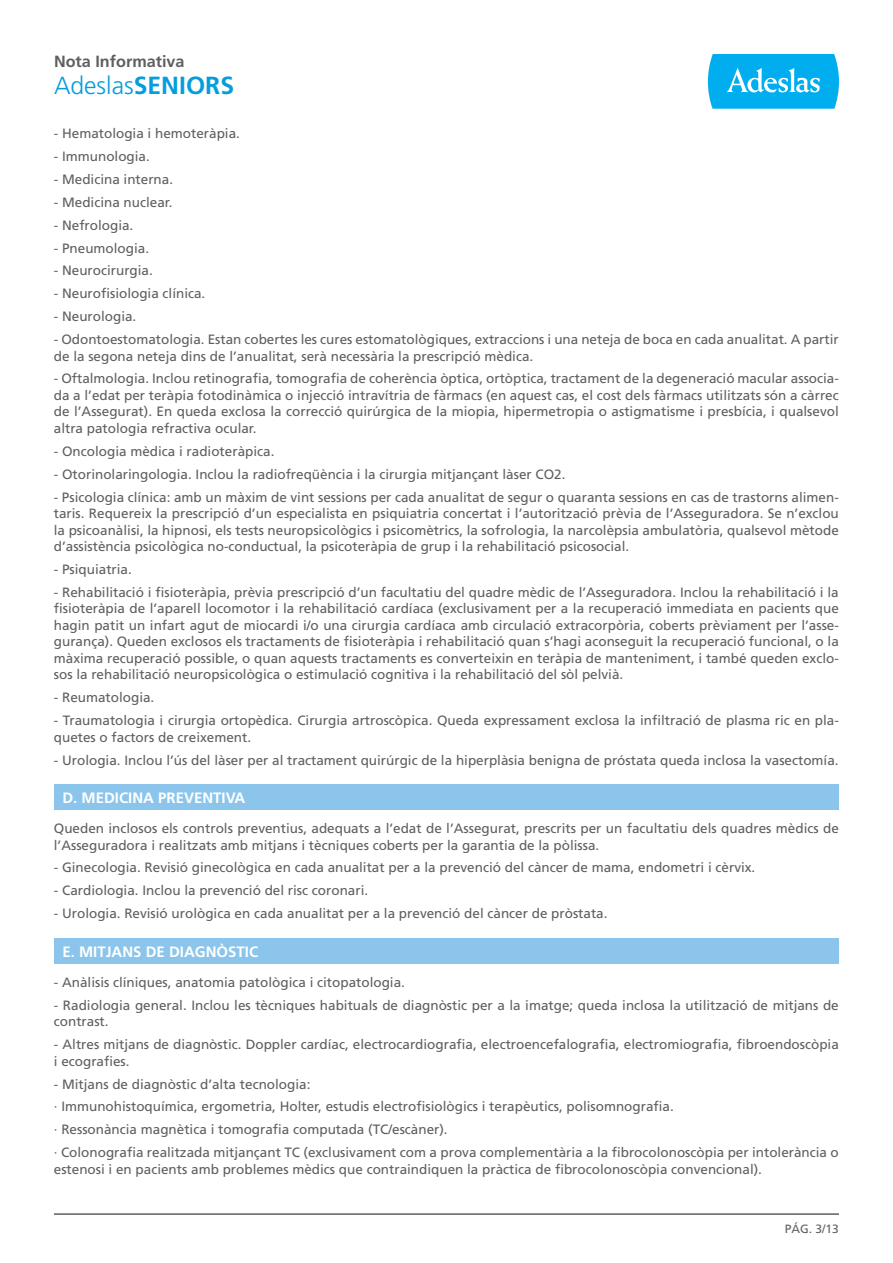
<style>
.page{position:relative;width:893px;height:1263px;background:#fff}
.page>*{position:absolute;margin:0;border:0;box-sizing:border-box;transform-origin:0 0}
.t1{font:300 24.75px "Frutiger";color:#069ddc}
.t2{font:700 16.2px "Frutiger";color:#5f5f62}
.t3{font:700 15px "Frutiger";color:#fff}
.t4{font:13.5px/16.5px "Frutiger";color:#5f5f62}
.t5{font:12px "Frutiger";color:#5f5f62}
.s1{font-weight:700}
</style>
<div class="page">
<div style="left:54px;top:785px;width:785px;height:25px;background:#8bc5eb"></div>
<div style="left:54px;top:938px;width:785px;height:26px;background:#8bc5eb"></div>
<hr style="left:54px;top:1213px;width:785px;height:2px;background:#5f5f62">
<svg style="left:708px;top:54px;width:131px;height:55px;background:#20b8f0"></svg>
<p class="t2" style="left:54px;top:51px;width:132px">Nota Informativa</p>
<h1 class="t1" style="left:54px;top:71px;width:182px">Adeslas<span class="s1">SENIORS</span></h1>
<p class="t4" style="left:54px;top:125px;width:188px">- Hematologia i hemoteràpia.</p>
<p class="t4" style="left:54px;top:148px;width:98px">- Immunologia.</p>
<p class="t4" style="left:54px;top:171px;width:121px">- Medicina interna.</p>
<p class="t4" style="left:54px;top:194px;width:120px">- Medicina nuclear.</p>
<p class="t4" style="left:54px;top:217px;width:81px">- Nefrologia.</p>
<p class="t4" style="left:54px;top:239px;width:97px">- Pneumologia.</p>
<p class="t4" style="left:54px;top:262px;width:101px">- Neurocirurgia.</p>
<p class="t4" style="left:54px;top:285px;width:153px">- Neurofisiologia clínica.</p>
<p class="t4" style="left:54px;top:308px;width:84px">- Neurologia.</p>
<p class="t4" style="left:54px;top:331px;width:786px">- Odontoestomatologia. Estan cobertes les cures estomatològiques, extraccions i una neteja de boca en cada anualitat. A partir de la segona neteja dins de l’anualitat, serà necessària la prescripció mèdica.</p>
<p class="t4" style="left:54px;top:370px;width:786px;text-align:justify">- Oftalmologia. Inclou retinografia, tomografia de coherència òptica, ortòptica, tractament de la degeneració macular associa&shy;da a l’edat per teràpia fotodinàmica o injecció intravítria de fàrmacs (en aquest cas, el cost dels fàrmacs utilitzats són a càrrec de l’Assegurat). En queda exclosa la correcció quirúrgica de la miopia, hipermetropia o astigmatisme i presbícia, i qualsevol altra patologia refractiva ocular.</p>
<p class="t4" style="left:54px;top:443px;width:222px">- Oncologia mèdica i radioteràpica.</p>
<p class="t4" style="left:54px;top:466px;width:513px">- Otorinolaringologia. Inclou la radiofreqüència i la cirurgia mitjançant làser CO2.</p>
<p class="t4" style="left:54px;top:488px;width:786px;text-align:justify">- Psicologia clínica: amb un màxim de vint sessions per cada anualitat de segur o quaranta sessions en cas de trastorns alimen&shy;taris. Requereix la prescripció d’un especialista en psiquiatria concertat i l’autorització prèvia de l’Asseguradora. Se n’exclou la psicoanàlisi, la hipnosi, els tests neuropsicològics i psicomètrics, la sofrologia, la narcolèpsia ambulatòria, qualsevol mètode d’assistència psicològica no-conductual, la psicoteràpia de grup i la rehabilitació psicosocial.</p>
<p class="t4" style="left:54px;top:561px;width:80px">- Psiquiatria.</p>
<p class="t4" style="left:54px;top:584px;width:786px;text-align:justify">- Rehabilitació i fisioteràpia, prèvia prescripció d’un facultatiu del quadre mèdic de l’Asseguradora. Inclou la rehabilitació i la fisioteràpia de l’aparell locomotor i la rehabilitació cardíaca (exclusivament per a la recuperació immediata en pacients que hagin patit un infart agut de miocardi i/o una cirurgia cardíaca amb circulació extracorpòria, coberts prèviament per l’asse&shy;gurança). Queden exclosos els tractaments de fisioteràpia i rehabilitació quan s’hagi aconseguit la recuperació funcional, o la màxima recuperació possible, o quan aquests tractaments es converteixin en teràpia de manteniment, i també queden exclo&shy;sos la rehabilitació neuropsicològica o estimulació cognitiva i la rehabilitació del sòl pelvià.</p>
<p class="t4" style="left:54px;top:689px;width:102px">- Reumatologia.</p>
<p class="t4" style="left:54px;top:712px;width:786px">- Traumatologia i cirurgia ortopèdica. Cirurgia artroscòpica. Queda expressament exclosa la infiltració de plasma ric en pla&shy;quetes o factors de creixement.</p>
<p class="t4" style="left:54px;top:751px;width:786px">- Urologia. Inclou l’ús del làser per al tractament quirúrgic de la hiperplàsia benigna de próstata queda inclosa la vasectomía.</p>
<p class="t3" style="left:62px;top:789px;width:185px">D. MEDICINA PREVENTIVA</p>
<p class="t4" style="left:54px;top:820px;width:786px">Queden inclosos els controls preventius, adequats a l’edat de l’Assegurat, prescrits per un facultatiu dels quadres mèdics de l’Asseguradora i realitzats amb mitjans i tècniques coberts per la garantia de la pòlissa.</p>
<p class="t4" style="left:54px;top:859px;width:703px">- Ginecologia. Revisió ginecològica en cada anualitat per a la prevenció del càncer de mama, endometri i cèrvix.</p>
<p class="t4" style="left:54px;top:882px;width:316px">- Cardiologia. Inclou la prevenció del risc coronari.</p>
<p class="t4" style="left:54px;top:905px;width:555px">- Urologia. Revisió urològica en cada anualitat per a la prevenció del càncer de pròstata.</p>
<p class="t3" style="left:62px;top:943px;width:197px">E. MITJANS DE DIAGNÒSTIC</p>
<p class="t4" style="left:54px;top:974px;width:353px">- Anàlisis clíniques, anatomia patològica i citopatologia.</p>
<p class="t4" style="left:54px;top:997px;width:786px">- Radiologia general. Inclou les tècniques habituals de diagnòstic per a la imatge; queda inclosa la utilització de mitjans de contrast.</p>
<p class="t4" style="left:54px;top:1036px;width:786px">- Altres mitjans de diagnòstic. Doppler cardíac, electrocardiografia, electroencefalografia, electromiografia, fibroendoscòpia i ecografies.</p>
<p class="t4" style="left:54px;top:1072px;width:786px;line-height:23px">- Mitjans de diagnòstic d’alta tecnologia:<br>· Immunohistoquímica, ergometria, Holter, estudis electrofisiològics i terapèutics, polisomnografia.<br>· Ressonància magnètica i tomografia computada (TC/escàner).<br>· Colonografia realitzada mitjançant TC (exclusivament com a prova complementària a la fibrocolonoscòpia per intolerància o</p>
<p class="t4" style="left:54px;top:1160px;width:710px">estenosi i en pacients amb problemes mèdics que contraindiquen la pràctica de fibrocolonoscòpia convencional).</p>
<p class="t5" style="left:785px;top:1221px;width:56px">PÁG. 3/13</p>
</div>
